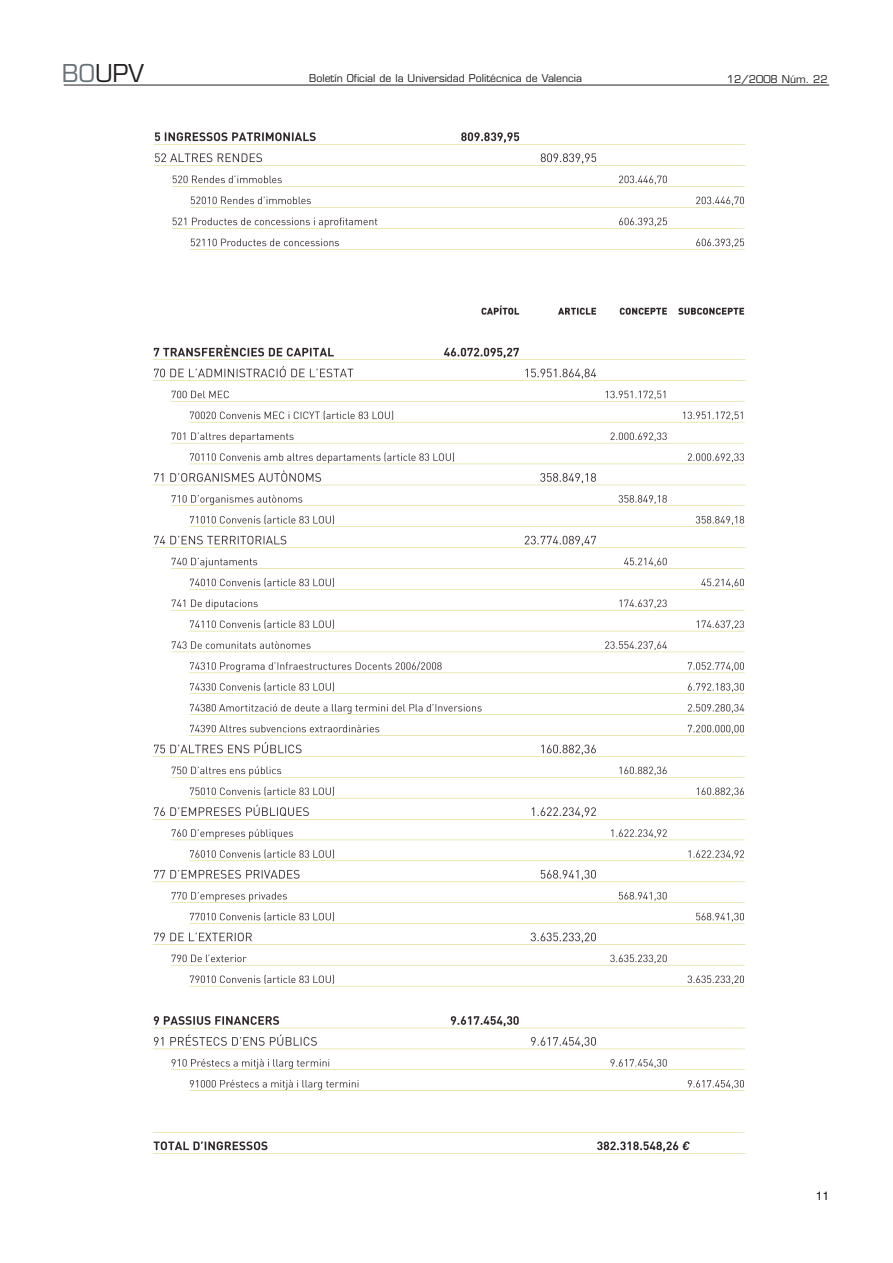
<style>
.page{position:relative;width:893px;height:1263px;background:#fff}
.page>*{position:absolute;margin:0;border:0;box-sizing:border-box;transform-origin:0 0}
.t1{font:24px "Eurostile";color:#231f20}
.t2{font:12px "Helvetica";color:#231f20}
.t3{font:10.5px "Eurostile";color:#231f20}
.s1{color:#687379}
</style>
<div class="page">
<hr style="left:64px;top:85px;width:765px;height:1px;background:#231f20">
<img style="left:152px;top:305px;width:594px;height:849px">
<img style="left:153px;top:132px;width:593px;height:118px">
<h1 class="t1" style="left:62px;top:64px;width:83px"><span class="s1">BO</span>UPV</h1>
<p class="t3" style="left:309px;top:74px;width:275px">Boletín Oficial de la Universidad Politécnica de Valencia</p>
<p class="t3" style="left:727px;top:75px;width:103px">12/2008 Núm. 22</p>
<p class="t2" style="left:816px;top:1191px;width:15px">11</p>
</div>
